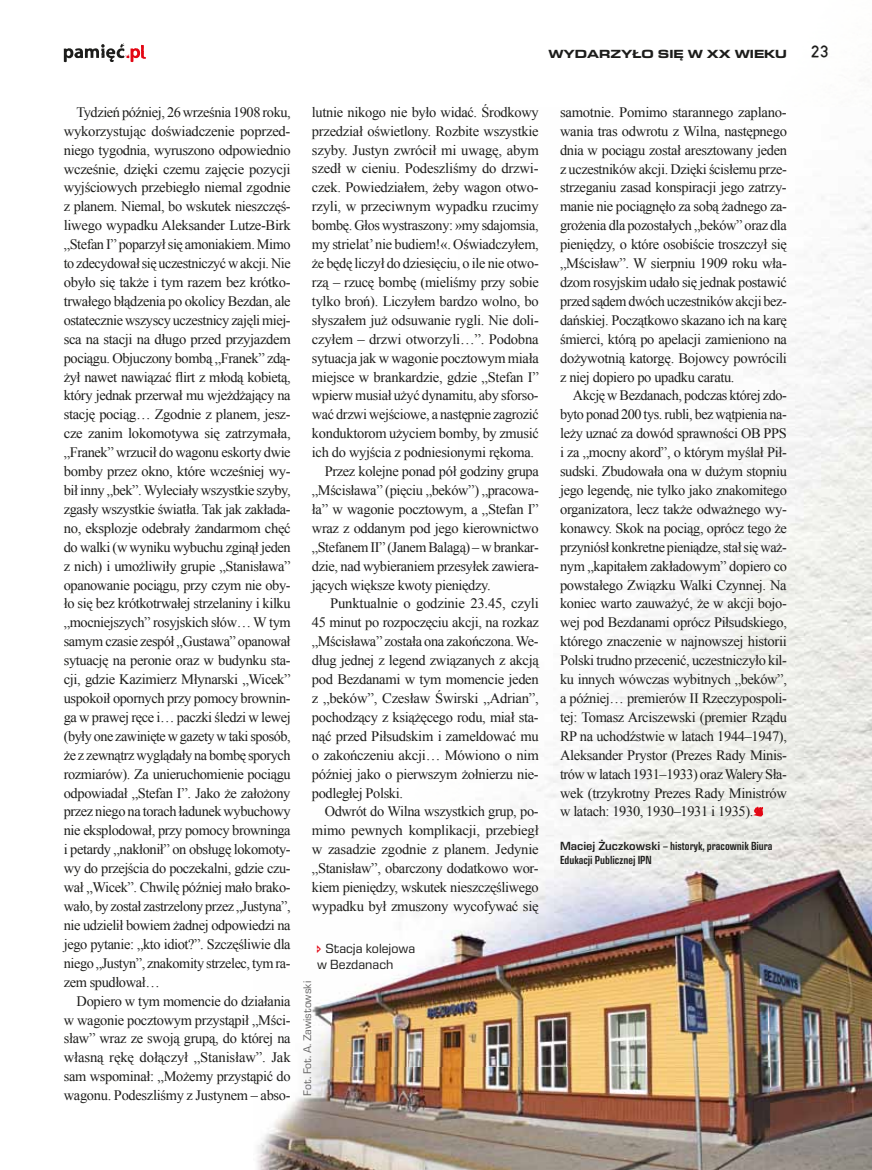
<style>
.page{position:relative;width:872px;height:1170px;background:#fff}
.page>*{position:absolute;margin:0;border:0;box-sizing:border-box;transform-origin:0 0}
.t1{font:14.4px/18.9px "Times New Roman";letter-spacing:-.02em;color:#1d1d1b;text-align:justify}
.t2{font:13.5px/16.2px "Eurostile Next LT Pro";color:#1d1d1b}
.t3{font:600 condensed 12px/14.4px "Eurostile Next LT Pro";color:#1d1d1b}
.t4{font:700 expanded 12px "Eurostile Next LT Pro";color:#1d1d1b}
.t5{font:12px "Copystruct Normal";color:#1d1d1b}
.t6{font:11.25px "Eurostile Next LT Pro";color:#646363}
.s1{font-stretch:normal}
</style>
<div class="page">
<img style="left:507px;top:177px;width:365px;height:633px">
<img style="left:257px;top:810px;width:615px;height:359px">
<svg style="left:64px;top:43px;width:82px;height:19px"></svg>
<svg style="left:753px;top:806px;width:10px;height:10px"></svg>
<svg style="left:317px;top:944px;width:4px;height:8px"></svg>
<p class="t4" style="left:548px;top:47px;width:240px">WYDARZYŁO SIĘ W XX WIEKU</p>
<p class="t5" style="left:812px;top:44px;width:19px">23</p>
<p class="t1" style="left:64px;top:102px;width:228px;text-indent:13px">Tydzień później, 26 września 1908 roku, wykorzystując doświadczenie poprzed&shy;niego tygodnia, wyruszono odpowiednio wcześnie, dzięki czemu zajęcie pozycji wyjściowych przebiegło niemal zgodnie z planem. Niemal, bo wskutek nieszczęś&shy;liwego wypadku Aleksander Lutze-Birk „Stefan I” poparzył się amoniakiem. Mimo to zdecydował się uczestniczyć w akcji. Nie obyło się także i tym razem bez krótko&shy;trwałego błądzenia po okolicy Bezdan, ale ostatecznie wszyscy uczestnicy zajęli miej&shy;sca na stacji na długo przed przyjazdem pociągu. Objuczony bombą „Franek” zdą&shy;żył nawet nawiązać flirt z młodą kobietą, który jednak przerwał mu wjeżdżający na stację pociąg… Zgodnie z planem, jesz&shy;cze zanim lokomotywa się zatrzymała, „Franek” wrzucił do wagonu eskorty dwie bomby przez okno, które wcześniej wy&shy;bił inny „bek”. Wyleciały wszystkie szyby, zgasły wszystkie światła. Tak jak zakłada&shy;no, eksplozje odebrały żandarmom chęć do walki (w wyniku wybuchu zginął jeden z nich) i umożliwiły grupie „Stanisława” opanowanie pociągu, przy czym nie oby&shy;ło się bez krótkotrwałej strzelaniny i kilku „mocniejszych” rosyjskich słów… W tym samym czasie zespół „Gustawa” opanował sytuację na peronie oraz w budynku sta&shy;cji, gdzie Kazimierz Młynarski „Wicek” uspokoił opornych przy pomocy brownin&shy;ga w prawej ręce i… paczki śledzi w lewej (były one zawinięte w gazety w taki sposób, że z zewnątrz wyglądały na bombę sporych rozmiarów). Za unieruchomienie pociągu odpowiadał „Stefan I”. Jako że założony przez niego na torach ładunek wybuchowy nie eksplodował, przy pomocy browninga i petardy „nakłonił” on obsługę lokomoty&shy;wy do przejścia do poczekalni, gdzie czu&shy;wał „Wicek”. Chwilę później mało brako&shy;wało, by został zastrzelony przez „Justyna”, nie udzielił bowiem żadnej odpowiedzi na jego pytanie: „kto idiot?”. Szczęśliwie dla niego „Justyn”, znakomity strzelec, tym ra&shy;zem spudłował…</p>
<p class="t1" style="left:64px;top:990px;width:228px;text-indent:13px">Dopiero w tym momencie do działania w wagonie pocztowym przystąpił „Mści&shy;sław” wraz ze swoją grupą, do której na własną rękę dołączył „Stanisław”. Jak sam wspominał: „Możemy przystąpić do wagonu. Podeszliśmy z Justynem – abso-</p>
<p class="t1" style="left:312px;top:102px;width:228px">lutnie nikogo nie było widać. Środkowy</p>
<p class="t1" style="left:312px;top:121px;width:228px">przedział oświetlony. Rozbite wszystkie</p>
<p class="t1" style="left:312px;top:140px;width:228px">szyby. Justyn zwrócił mi uwagę, abym</p>
<p class="t1" style="left:312px;top:159px;width:228px">szedł w cieniu. Podeszliśmy do drzwi-</p>
<p class="t1" style="left:312px;top:178px;width:228px">czek. Powiedziałem, żeby wagon otwo-</p>
<p class="t1" style="left:312px;top:197px;width:228px">rzyli, w przeciwnym wypadku rzucimy</p>
<p class="t1" style="left:312px;top:216px;width:228px">bombę. Głos wystraszony: »my sdajomsia,</p>
<p class="t1" style="left:312px;top:235px;width:228px">my strielat’ nie budiem!«. Oświadczyłem,</p>
<p class="t1" style="left:312px;top:253px;width:228px">że będę liczył do dziesięciu, o ile nie otwo-</p>
<p class="t1" style="left:312px;top:272px;width:228px">rzą – rzucę bombę (mieliśmy przy sobie</p>
<p class="t1" style="left:312px;top:291px;width:228px">tylko broń). Liczyłem bardzo wolno, bo</p>
<p class="t1" style="left:312px;top:310px;width:228px">słyszałem już odsuwanie rygli. Nie doli-</p>
<p class="t1" style="left:312px;top:329px;width:228px">czyłem – drzwi otworzyli…”. Podobna</p>
<p class="t1" style="left:312px;top:348px;width:228px">sytuacja jak w wagonie pocztowym miała</p>
<p class="t1" style="left:312px;top:367px;width:228px">miejsce w brankardzie, gdzie „Stefan I”</p>
<p class="t1" style="left:312px;top:386px;width:228px">wpierw musiał użyć dynamitu, aby sforso-</p>
<p class="t1" style="left:312px;top:405px;width:228px">wać drzwi wejściowe, a następnie zagrozić</p>
<p class="t1" style="left:312px;top:424px;width:228px">konduktorom użyciem bomby, by zmusić</p>
<p class="t1" style="left:312px;top:442px;width:224px">ich do wyjścia z podniesionymi rękoma.</p>
<p class="t1" style="left:325px;top:461px;width:215px">Przez kolejne ponad pół godziny grupa</p>
<p class="t1" style="left:312px;top:480px;width:228px">„Mścisława” (pięciu „beków”) „pracowa-</p>
<p class="t1" style="left:312px;top:499px;width:228px">ła” w wagonie pocztowym, a „Stefan I”</p>
<p class="t1" style="left:312px;top:518px;width:228px">wraz z oddanym pod jego kierownictwo</p>
<p class="t1" style="left:312px;top:537px;width:228px">„Stefanem II” (Janem Balagą) – w brankar-</p>
<p class="t1" style="left:312px;top:556px;width:228px">dzie, nad wybieraniem przesyłek zawiera-</p>
<p class="t1" style="left:312px;top:575px;width:180px">jących większe kwoty pieniędzy.</p>
<p class="t1" style="left:330px;top:594px;width:210px">Punktualnie o godzinie 23.45, czyli</p>
<p class="t1" style="left:312px;top:613px;width:228px">45 minut po rozpoczęciu akcji, na rozkaz</p>
<p class="t1" style="left:312px;top:631px;width:228px">„Mścisława” została ona zakończona. We-</p>
<p class="t1" style="left:312px;top:650px;width:228px">dług jednej z legend związanych z akcją</p>
<p class="t1" style="left:312px;top:669px;width:228px">pod Bezdanami w tym momencie jeden</p>
<p class="t1" style="left:312px;top:688px;width:228px">z „beków”, Czesław Świrski „Adrian”,</p>
<p class="t1" style="left:312px;top:707px;width:228px">pochodzący z książęcego rodu, miał sta-</p>
<p class="t1" style="left:312px;top:726px;width:228px">nąć przed Piłsudskim i zameldować mu</p>
<p class="t1" style="left:312px;top:745px;width:228px">o zakończeniu akcji… Mówiono o nim</p>
<p class="t1" style="left:312px;top:764px;width:228px">później jako o pierwszym żołnierzu nie-</p>
<p class="t1" style="left:312px;top:783px;width:93px">podległej Polski.</p>
<p class="t1" style="left:325px;top:801px;width:215px">Odwrót do Wilna wszystkich grup, po-</p>
<p class="t1" style="left:312px;top:820px;width:228px">mimo pewnych komplikacji, przebiegł</p>
<p class="t1" style="left:312px;top:839px;width:228px">w zasadzie zgodnie z planem. Jedynie</p>
<p class="t1" style="left:312px;top:858px;width:228px">„Stanisław”, obarczony dodatkowo wor-</p>
<p class="t1" style="left:312px;top:877px;width:228px">kiem pieniędzy, wskutek nieszczęśliwego</p>
<p class="t1" style="left:312px;top:896px;width:228px">wypadku był zmuszony wycofywać się</p>
<p class="t2" style="left:317px;top:939px;width:100px;text-indent:9px">Stacja kolejowa w Bezdanach</p>
<p class="t6" style="left:301px;top:1095px;width:116px;rotate:-90deg">Fot. Fot. A. Zawistowski</p>
<p class="t1" style="left:560px;top:102px;width:228px">samotnie. Pomimo starannego zaplano&shy;wania tras odwrotu z Wilna, następnego dnia w pociągu został aresztowany jeden z uczestników akcji. Dzięki ścisłemu prze&shy;strzeganiu zasad konspiracji jego zatrzy&shy;manie nie pociągnęło za sobą żadnego za&shy;grożenia dla pozostałych „beków” oraz dla pieniędzy, o które osobiście troszczył się „Mścisław”. W sierpniu 1909 roku wła&shy;dzom rosyjskim udało się jednak postawić przed sądem dwóch uczestników akcji bez&shy;dańskiej. Początkowo skazano ich na karę śmierci, którą po apelacji zamieniono na dożywotnią katorgę. Bojowcy powrócili z niej dopiero po upadku caratu.</p>
<p class="t1" style="left:560px;top:386px;width:228px;text-indent:13px">Akcję w Bezdanach, podczas której zdo&shy;byto ponad 200 tys. rubli, bez wątpienia na&shy;leży uznać za dowód sprawności OB PPS i za „mocny akord”, o którym myślał Pił&shy;sudski. Zbudowała ona w dużym stopniu jego legendę, nie tylko jako znakomitego organizatora, lecz także odważnego wy&shy;konawcy. Skok na pociąg, oprócz tego że przyniósł konkretne pieniądze, stał się waż&shy;nym „kapitałem zakładowym” dopiero co powstałego Związku Walki Czynnej. Na koniec warto zauważyć, że w akcji bojo&shy;wej pod Bezdanami oprócz Piłsudskiego, którego znaczenie w najnowszej historii Polski trudno przecenić, uczestniczyło kil&shy;ku innych wówczas wybitnych „beków”, a później… premierów II Rzeczypospoli&shy;tej: Tomasz Arciszewski (premier Rządu RP na uchodźstwie w latach 1944–1947), Aleksander Prystor (Prezes Rady Minis&shy;trów w latach 1931–1933) oraz Walery Sła&shy;wek (trzykrotny Prezes Rady Ministrów w latach: 1930, 1930–1931 i 1935).</p>
<p class="t3" style="left:560px;top:838px;width:214px"><span class="s1">Maciej Żuczkowski</span> – historyk, pracownik Biura<br>Edukacji Publicznej IPN</p>
</div>
